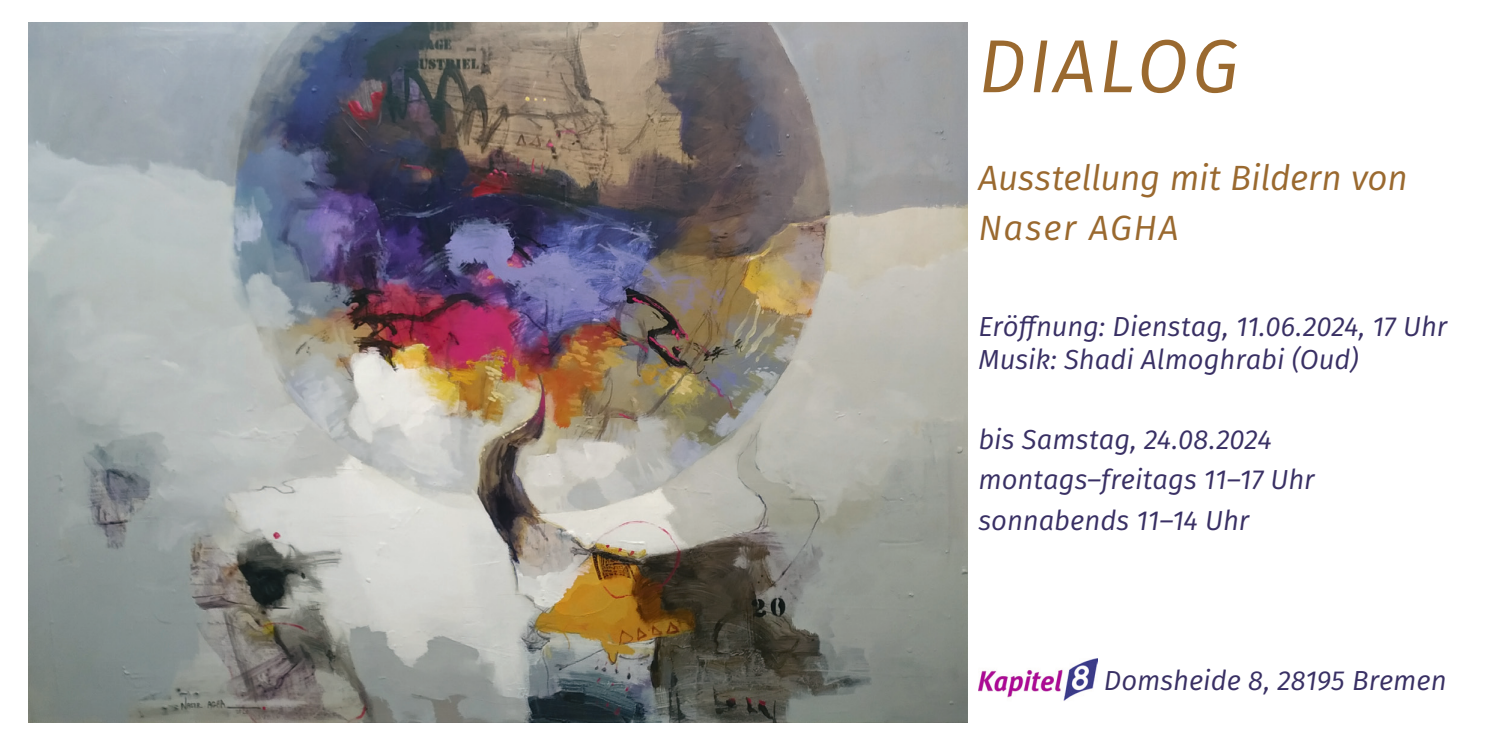
<style>
.page{position:relative;width:1489px;height:745px;background:#fff}
.page>*{position:absolute;margin:0;border:0;box-sizing:border-box;transform-origin:0 0}
.t1{font:italic 75px "Fira Sans";letter-spacing:.04em;color:#9a692f}
.t2{font:italic 35px "Fira Sans";letter-spacing:-.005em;color:#9a692f}
.t3{font:italic 35px "Fira Sans";letter-spacing:.045em;color:#9a692f}
.t4{font:italic 27.5px/33px "Fira Sans";color:#393064}
</style>
<div class="page">
<img style="left:28px;top:23px;width:939px;height:698px">
<img style="left:978px;top:658px;width:119px;height:43px">
<p class="t1" style="left:978px;top:11px;width:261px">DIALOG</p>
<p class="t2" style="left:978px;top:152px;width:431px">Ausstellung mit Bildern von</p>
<p class="t3" style="left:978px;top:201px;width:202px">Naser AGHA</p>
<p class="t4" style="left:978px;top:309px;width:470px">Eröffnung: Dienstag, 11.06.2024, 17 Uhr<br>Musik: Shadi Almoghrabi (Oud)</p>
<p class="t4" style="left:978px;top:422px;width:295px">bis Samstag, 24.08.2024</p>
<p class="t4" style="left:978px;top:462px;width:337px">montags–freitags 11–17 Uhr</p>
<p class="t4" style="left:978px;top:502px;width:272px">sonnabends 11–14 Uhr</p>
<p class="t4" style="left:1103px;top:663px;width:344px">Domsheide 8, 28195 Bremen</p>
</div>
